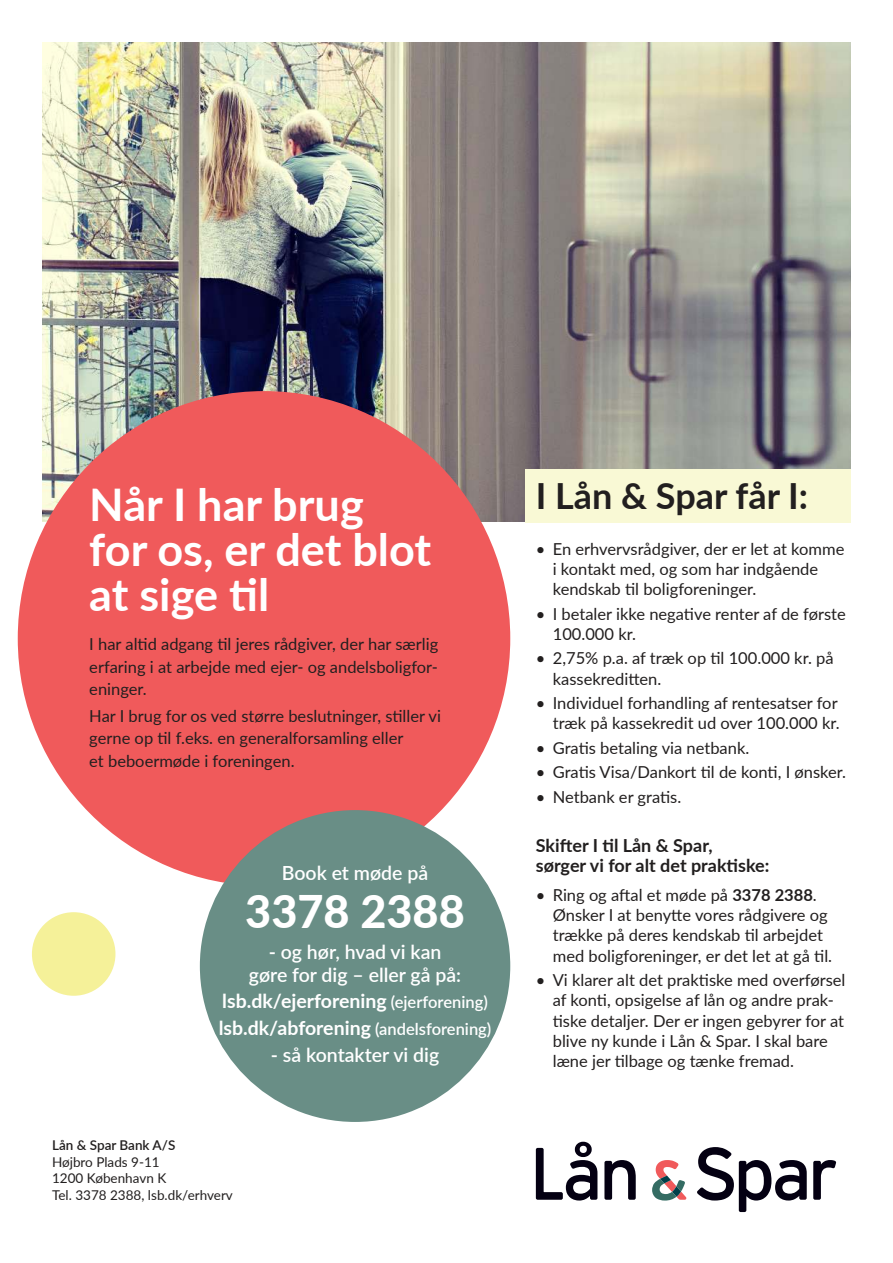
<style>
.page{position:relative;width:893px;height:1263px;background:#fff}
.page>*{position:absolute;margin:0;border:0;box-sizing:border-box;transform-origin:0 0}
.t1{font:700 45px/45px "Lato";color:#fff}
.t2{font:800 45px "Lato";color:#fff}
.t3{font:700 36px "Lato";color:#221f1f}
.t4{font:600 19.5px/22.5px "Lato";color:#fff;text-align:center}
.t5{font:700 19.5px/26.7px "Lato";color:#fff}
.t6{font:700 18px/20.2px "Lato";color:#221f1f}
.t7{font:16.5px/20.2px "Lato";color:#221f1f}
.t8{font:13.5px/16.5px "Lato";color:#221f1f}
.t9{font:600 13.5px "Lato";color:#221f1f}
.s1{font-weight:600;font-size:16.5px}
.s2{font-weight:700}
</style>
<div class="page">
<svg style="left:604px;top:1160px;width:32px;height:40px"></svg>
<svg style="left:697px;top:1147px;width:110px;height:65px"></svg>
<svg style="left:813px;top:1160px;width:23px;height:40px"></svg>
<svg style="left:536px;top:1142px;width:61px;height:58px"></svg>
<svg style="left:652px;top:1160px;width:34px;height:40px"></svg>
<img style="left:43px;top:43px;width:807px;height:479px">
<div style="left:18px;top:391px;width:492px;height:495px;background:#f05a5b;border-radius:50%"></div>
<div style="left:200px;top:810px;width:310px;height:312px;background:#698e86;border-radius:50%"></div>
<div style="left:524px;top:469px;width:326px;height:54px;background:#f9f9d5"></div>
<div style="left:32px;top:912px;width:83px;height:84px;background:#f5f199;border-radius:50%"></div>
<h1 class="t1" style="left:89px;top:480px;width:343px">Når I har brug for os, er det blot at sige til</h1>
<p class="t7" style="left:89px;top:632px;width:350px;line-height:22.5px;text-align:justify">I har altid adgang til jeres rådgiver, der har særlig erfaring i at arbejde med ejer- og andelsboligfor&shy;eninger.</p>
<p class="t7" style="left:89px;top:704px;width:353px;line-height:22.5px">Har I brug for os ved større beslutninger, stiller vi gerne op til f.eks. en generalforsamling eller<br>et beboermøde i foreningen.</p>
<p class="t4" style="left:282px;top:863px;width:148px">Book et møde på</p>
<h1 class="t2" style="left:245px;top:895px;width:221px">3378 2388</h1>
<p class="t4" style="left:249px;top:942px;width:214px">- og hør, hvad vi kan gøre for dig – eller gå på:</p>
<p class="t5" style="left:219px;top:987px;width:274px">lsb.dk/ejerforening <span class="s1">(ejerforening) </span>lsb.dk/abforening <span class="s1">(andelsforening)</span></p>
<p class="t4" style="left:271px;top:1045px;width:170px">- så kontakter vi dig</p>
<p class="t9" style="left:52px;top:1139px;width:125px">Lån &amp; Spar Bank A/S</p>
<p class="t8" style="left:52px;top:1153px;width:182px">Højbro Plads 9-11<br>1200 København K<br>Tel. 3378 2388, lsb.dk/erhverv</p>
<h2 class="t3" style="left:536px;top:469px;width:274px">I Lån &amp; Spar får I:</h2>
<p class="t7" style="left:553px;top:540px;width:293px;text-indent:-17px">• En erhvervsrådgiver, der er let at komme i kontakt med, og som har indgående kendskab til boligforeninger.</p>
<p class="t7" style="left:553px;top:603px;width:294px;text-indent:-17px">• I betaler ikke negative renter af de første<br>100.000 kr.</p>
<p class="t7" style="left:553px;top:647px;width:282px;text-indent:-17px">• 2,75% p.a. af træk op til 100.000 kr. på kassekreditten.</p>
<p class="t7" style="left:536px;top:694px;width:305px;text-align:right">• Individuel forhandling af rentesatser for træk på kassekredit ud over 100.000 kr.</p>
<p class="t7" style="left:536px;top:737px;width:215px">• Gratis betaling via netbank.</p>
<p class="t7" style="left:536px;top:761px;width:312px">• Gratis Visa/Dankort til de konti, I ønsker.</p>
<p class="t7" style="left:536px;top:786px;width:147px">• Netbank er gratis.</p>
<p class="t6" style="left:536px;top:834px;width:235px">Skifter I til Lån &amp; Spar,<br>sørger vi for alt det praktiske:</p>
<p class="t7" style="left:553px;top:884px;width:281px;text-indent:-17px">• Ring og aftal et møde på <span class="s2">3378 2388</span>.<br>Ønsker I at benytte vores rådgivere og trække på deres kendskab til arbejdet med boligforeninger, er det let at gå til.</p>
<p class="t7" style="left:553px;top:969px;width:294px;text-indent:-17px">• Vi klarer alt det praktiske med overførsel af konti, opsigelse af lån og andre prak&shy;tiske detaljer. Der er ingen gebyrer for at blive ny kunde i Lån &amp; Spar. I skal bare læne jer tilbage og tænke fremad.</p>
</div>
